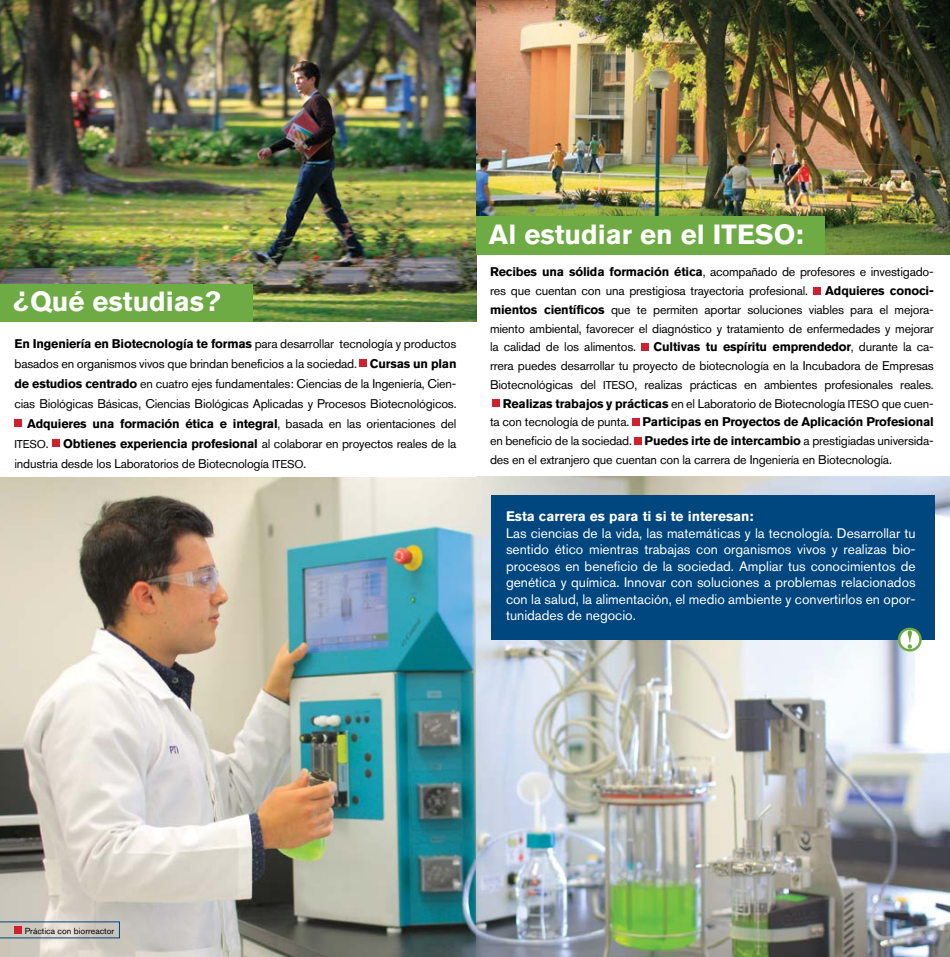
<style>
.page{position:relative;width:950px;height:957px;background:#fff}
.page>*{position:absolute;margin:0;border:0;box-sizing:border-box;transform-origin:0 0}
.t1{font:700 27.5px "Akzidenz Grotesk BQ";color:#fff}
.t2{font:13.75px/16.5px "Akzidenz Grotesk BQ";color:#fff;text-align:justify}
.t3{font:700 13.75px "Akzidenz Grotesk BQ";color:#fff}
.t4{font:12.5px/18.8px "Akzidenz Grotesk BQ";letter-spacing:-.015em;color:#000}
.t5{font:700 12.5px "Akzidenz Grotesk BQ";letter-spacing:-.015em;color:#000}
.t6{font:8.75px "Akzidenz Grotesk BQ";color:#000}
.s1{font-weight:400}
.s2{font-weight:700}
.s3{font-size:11.25px}
</style>
<div class="page">
<img style="left:0;top:477px;width:950px;height:480px">
<img style="left:0;top:0;width:476px;height:322px">
<div style="left:360px;top:359px;width:7px;height:8px;background:#cf202e"></div>
<div style="left:14px;top:419px;width:8px;height:8px;background:#cf202e"></div>
<div style="left:52px;top:439px;width:7px;height:8px;background:#cf202e"></div>
<div style="left:0;top:285px;width:252px;height:37px;background:#6fab44"></div>
<svg style="left:0;top:921px;width:120px;height:17px;background:#bdbebb"></svg>
<div style="left:14px;top:927px;width:7px;height:7px;background:#cf202e"></div>
<img style="left:476px;top:0;width:474px;height:255px">
<div style="left:476px;top:217px;width:348px;height:38px;background:#6fab44"></div>
<div style="left:813px;top:287px;width:7px;height:7px;background:#cf202e"></div>
<div style="left:641px;top:343px;width:7px;height:7px;background:#cf202e"></div>
<div style="left:493px;top:399px;width:7px;height:8px;background:#cf202e"></div>
<div style="left:632px;top:418px;width:7px;height:7px;background:#cf202e"></div>
<div style="left:634px;top:437px;width:8px;height:7px;background:#cf202e"></div>
<div style="left:491px;top:494px;width:443px;height:145px;background:#00467f"></div>
<svg style="left:896px;top:627px;width:27px;height:26px"></svg>
<h1 class="t1" style="left:13px;top:285px;width:209px">¿Qué estudias?</h1>
<p class="t5" style="left:14px;top:336px;width:443px">En Ingeniería en Biotecnología te formas <span class="s1">para desarrollar tecnología y productos</span></p>
<p class="t4" style="left:14px;top:354px;width:443px">basados en organismos vivos que brindan beneficios a la sociedad. <span class="s2">Cursas un plan</span></p>
<p class="t4" style="left:14px;top:374px;width:443px"><span class="s2">de estudios centrado</span> en cuatro ejes fundamentales: Ciencias de la Ingeniería, Cien-</p>
<p class="t4" style="left:14px;top:394px;width:443px">cias Biológicas Básicas, Ciencias Biológicas Aplicadas y Procesos Biotecnológicos.</p>
<p class="t5" style="left:27px;top:416px;width:431px">Adquieres una formación ética e integral<span class="s1">, basada en las orientaciones del</span></p>
<p class="t4" style="left:14px;top:434px;width:443px"><span class="s3">ITESO</span>. <span class="s2">Obtienes experiencia profesional</span> al colaborar en proyectos reales de la</p>
<p class="t4" style="left:14px;top:454px;width:293px">industria desde los Laboratorios de Biotecnología <span class="s3">ITESO</span>.</p>
<h1 class="t1" style="left:489px;top:218px;width:316px">Al estudiar en el ITESO:</h1>
<p class="t4" style="left:490px;top:262px;width:445px"><span class="s2">Recibes una sólida formación ética</span>, acompañado de profesores e investigado&shy;res que cuentan con una prestigiosa trayectoria profesional.</p>
<p class="t4" style="left:490px;top:281px;width:445px;text-align:justify;text-indent:335px"><span class="s2">Adquieres conoci&shy;mientos científicos</span> que te permiten aportar soluciones viables para el mejora&shy;miento ambiental, favorecer el diagnóstico y tratamiento de enfermedades y mejorar la calidad de los alimentos.</p>
<p class="t5" style="left:653px;top:340px;width:282px">Cultivas tu espíritu emprendedor<span class="s1">, durante la ca-</span></p>
<p class="t4" style="left:490px;top:356px;width:445px">rrera puedes desarrollar tu proyecto de biotecnología en la Incubadora de Empresas</p>
<p class="t4" style="left:490px;top:375px;width:445px">Biotecnológicas del <span class="s3">ITESO</span>, realizas prácticas en ambientes profesionales reales.</p>
<p class="t4" style="left:503px;top:394px;width:432px"><span class="s2">Realizas trabajos y prácticas</span> en el Laboratorio de Biotecnología <span class="s3">ITESO</span> que cuen-</p>
<p class="t5" style="left:490px;top:415px;width:445px"><span class="s1">ta con tecnología de punta.</span> Participas en Proyectos de Aplicación Profesional</p>
<p class="t4" style="left:490px;top:431px;width:445px">en beneficio de la sociedad. <span class="s2">Puedes irte de intercambio</span> a prestigiadas universida-</p>
<p class="t4" style="left:490px;top:450px;width:403px">des en el extranjero que cuentan con la carrera de Ingeniería en Biotecnología.</p>
<p class="t3" style="left:506px;top:508px;width:249px">Esta carrera es para ti si te interesan:</p>
<p class="t2" style="left:506px;top:525px;width:411px">Las ciencias de la vida, las matemáticas y la tecnología. Desarrollar tu sentido ético mientras trabajas con organismos vivos y realizas bio&shy;procesos en beneficio de la sociedad. Ampliar tus conocimientos de genética y química. Innovar con soluciones a problemas relacionados con la salud, la alimentación, el medio ambiente y convertirlos en opor&shy;tunidades de negocio.</p>
<p class="t6" style="left:25px;top:925px;width:91px">Práctica con biorreactor</p>
</div>
